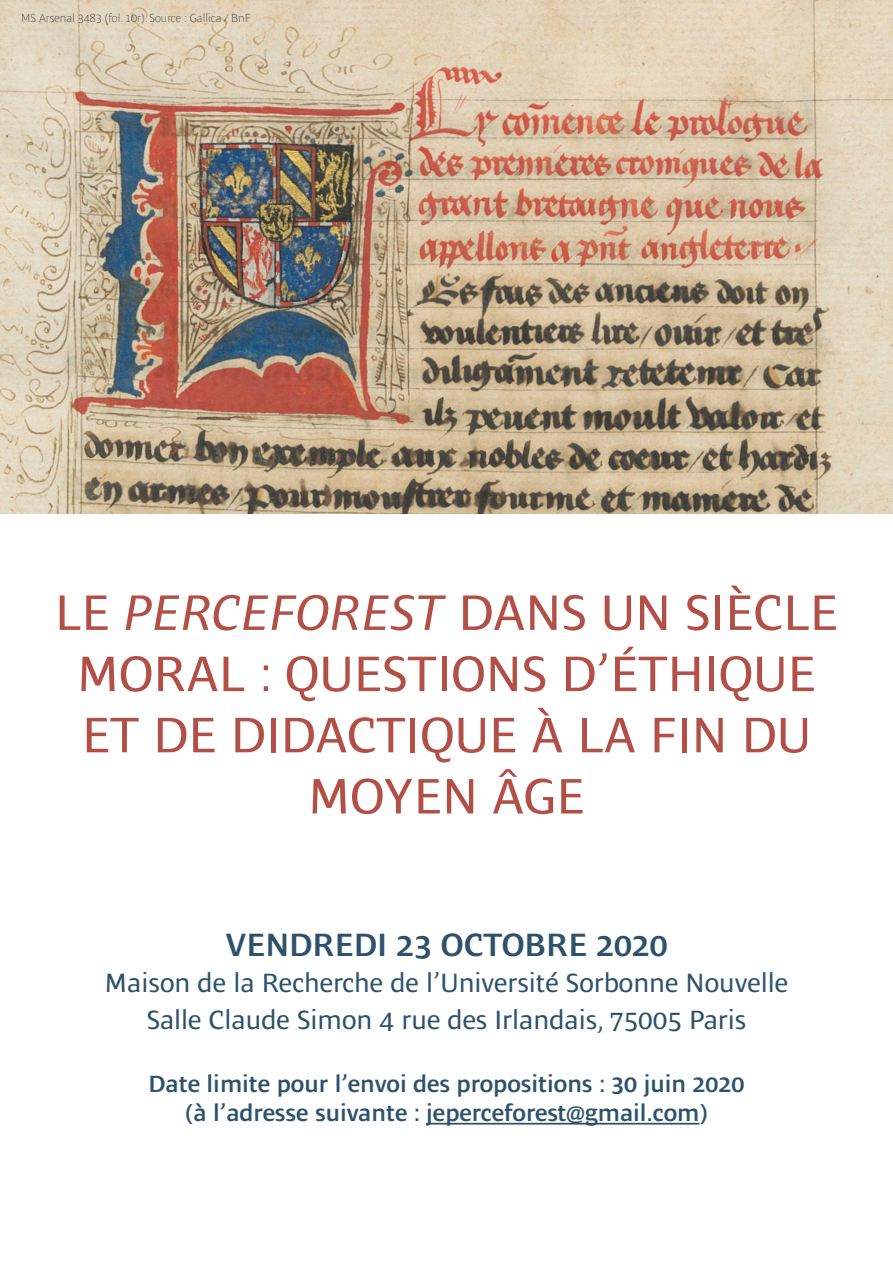
<style>
.page{position:relative;width:893px;height:1263px;background:#fff}
.page>*{position:absolute;margin:0;border:0;box-sizing:border-box;transform-origin:0 0}
.t1{font:51px/61.2px "Ardoise Std";color:#b25048;text-align:center}
.t2{font:600 33px "Ardoise Std";color:#2e526b}
.t3{font:27px "Ardoise Std";color:#2e526b}
.t4{font:600 24px "Ardoise Std";color:#2e526b}
.t5{font:100 12px "Ardoise Std";color:#231f20}
.s1{font-style:italic}
</style>
<div class="page">
<img style="left:0;top:0;width:893px;height:513px">
<hr style="left:426px;top:1123px;width:273px;height:1px;background:#2e526b">
<p class="t5" style="left:21px;top:11px;width:231px">MS Arsenal 3483 (fol. 10r). Source : Gallica / BnF</p>
<p class="t1" style="left:55px;top:582px;width:785px">LE <span class="s1">PERCEFOREST</span> DANS UN SIÈCLE<br>MORAL : QUESTIONS D’ÉTHIQUE<br>ET DE DIDACTIQUE À LA FIN DU<br>MOYEN ÂGE</p>
<p class="t2" style="left:225px;top:926px;width:444px">VENDREDI 23 OCTOBRE 2020</p>
<p class="t3" style="left:105px;top:968px;width:684px">Maison de la Recherche de l’Université Sorbonne Nouvelle</p>
<p class="t3" style="left:147px;top:1004px;width:601px">Salle Claude Simon 4 rue des Irlandais, 75005 Paris</p>
<p class="t4" style="left:149px;top:1070px;width:597px">Date limite pour l’envoi des propositions : 30 juin 2020</p>
<p class="t4" style="left:186px;top:1099px;width:523px">(à l’adresse suivante : jeperceforest@gmail.com)</p>
</div>
